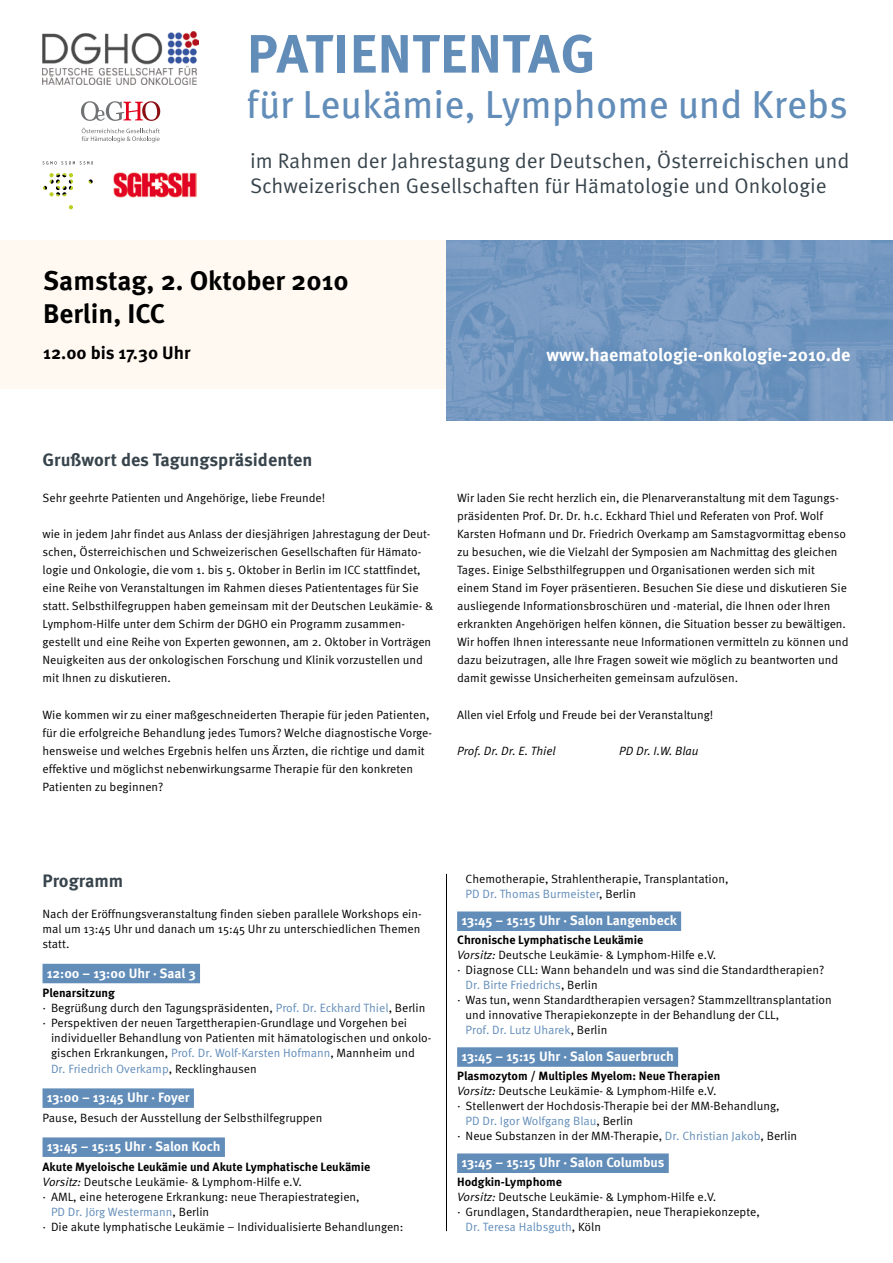
<style>
.page{position:relative;width:893px;height:1263px;background:#fff}
.page>*{position:absolute;margin:0;border:0;box-sizing:border-box;transform-origin:0 0}
.t1{font:700 54px "Meta Pro";color:#628db9}
.t2{font:39px "Meta Pro";color:#628db9}
.t3{font:700 27px/32.4px "Meta Pro";color:#000}
.t4{font:21px/25.2px "Meta Pro";color:#38444c}
.t5{font:700 18px "Meta Pro";color:#38444c}
.t6{font:700 18px "Meta Pro";color:#fff}
.t7{font:700 18px "Meta Pro";color:#000}
.t8{font:700 13.5px "Meta Pro";color:#fff}
.t9{font:12px/18px "Meta Pro";color:#000}
.t10{font:700 12px "Meta Pro";color:#000}
.t11{font:12px "Meta Pro";color:#628db9}
.t12{font:italic 12px "Meta Pro";color:#000}
.s1{font-weight:700}
.s2{color:#628db9}
.s3{font-style:italic}
.s4{color:#000}
</style>
<div class="page">
<div style="left:0;top:240px;width:893px;height:149px;background:#fff9f2"></div>
<div style="left:43px;top:964px;width:157px;height:19px;background:#628db9"></div>
<div style="left:43px;top:1088px;width:151px;height:20px;background:#628db9"></div>
<div style="left:43px;top:1137px;width:182px;height:20px;background:#628db9"></div>
<div style="left:457px;top:911px;width:224px;height:20px;background:#628db9"></div>
<div style="left:457px;top:1047px;width:221px;height:20px;background:#628db9"></div>
<div style="left:457px;top:1153px;width:212px;height:20px;background:#628db9"></div>
<img style="left:446px;top:240px;width:447px;height:181px">
<hr style="left:446px;top:874px;width:1px;height:357px;background:#000">
<img style="left:43px;top:32px;width:156px;height:52px">
<svg style="left:81px;top:101px;width:79px;height:20px"></svg>
<svg style="left:82px;top:128px;width:78px;height:14px"></svg>
<svg style="left:89px;top:179px;width:4px;height:5px"></svg>
<svg style="left:43px;top:173px;width:30px;height:23px"></svg>
<svg style="left:69px;top:205px;width:4px;height:4px"></svg>
<svg style="left:43px;top:161px;width:50px;height:3px"></svg>
<img style="left:113px;top:172px;width:83px;height:25px">
<h1 class="t1" style="left:247px;top:20px;width:252px">Pati ententag</h1>
<h2 class="t2" style="left:247px;top:80px;width:603px">für Leukämie, Lymphome und Krebs</h2>
<h3 class="t4" style="left:250px;top:148px;width:601px">im Rahmen der Jahrestagung der Deutschen, Österreichischen und<br>Schweizerischen Gesellschaften für Hämatologie und Onkologie</h3>
<h3 class="t3" style="left:43px;top:265px;width:307px">Samstag, 2. Oktober 2010<br>Berlin, ICC</h3>
<h3 class="t7" style="left:43px;top:341px;width:149px">12.00 bis 17.30 Uhr</h3>
<h3 class="t6" style="left:546px;top:344px;width:306px">www.haematologie-onkologie-2010.de</h3>
<h3 class="t5" style="left:43px;top:449px;width:271px">Grußwort des Tagungspräsidenten</h3>
<p class="t9" style="left:43px;top:489px;width:284px">Sehr geehrte Patienten und Angehörige, liebe Freunde!</p>
<p class="t9" style="left:43px;top:525px;width:392px">wie in jedem Jahr findet aus Anlass der diesjährigen Jahrestagung der Deut&shy;schen, Österreichischen und Schweizerischen Gesellschaften für Hämato&shy;logie und Onkologie, die vom 1. bis 5. Oktober in Berlin im ICC stattfindet, eine Reihe von Veranstaltungen im Rahmen dieses Patiententages für Sie statt. Selbsthilfegruppen haben gemeinsam mit der Deutschen Leukämie- &amp; Lymphom-Hilfe unter dem Schirm der DGHO ein Programm zusammen&shy;gestellt und eine Reihe von Experten gewonnen, am 2. Oktober in Vorträgen Neuigkeiten aus der onkologischen Forschung und Klinik vorzustellen und mit Ihnen zu diskutieren.</p>
<p class="t9" style="left:43px;top:705px;width:391px">Wie kommen wir zu einer maßgeschneiderten Therapie für jeden Patienten, für die erfolgreiche Behandlung jedes Tumors? Welche diagnostische Vorge&shy;hensweise und welches Ergebnis helfen uns Ärzten, die richtige und damit effektive und möglichst nebenwirkungsarme Therapie für den konkreten Patienten zu beginnen?</p>
<p class="t9" style="left:457px;top:489px;width:393px">Wir laden Sie recht herzlich ein, die Plenarveranstaltung mit dem Tagungs&shy;präsidenten Prof. Dr. Dr. h.c. Eckhard Thiel und Referaten von Prof. Wolf Karsten Hofmann und Dr. Friedrich Overkamp am Samstagvormittag ebenso zu besuchen, wie die Vielzahl der Symposien am Nachmittag des gleichen Tages. Einige Selbsthilfegruppen und Organisationen werden sich mit einem Stand im Foyer präsentieren. Besuchen Sie diese und diskutieren Sie ausliegende Informationsbroschüren und -material, die Ihnen oder Ihren erkrankten Angehörigen helfen können, die Situation besser zu bewältigen.<br>Wir hoffen Ihnen interessante neue Informationen vermitteln zu können und dazu beizutragen, alle Ihre Fragen soweit wie möglich zu beantworten und damit gewisse Unsicherheiten gemeinsam aufzulösen.</p>
<p class="t9" style="left:457px;top:705px;width:258px">Allen viel Erfolg und Freude bei der Veranstaltung!</p>
<p class="t12" style="left:457px;top:743px;width:100px">Prof. Dr. Dr. E. Thiel</p>
<p class="t12" style="left:619px;top:743px;width:81px">PD Dr. I.W. Blau</p>
<h3 class="t5" style="left:43px;top:870px;width:82px">Programm</h3>
<p class="t9" style="left:43px;top:906px;width:381px;line-height:15.1px">Nach der Eröffnungsveranstaltung finden sieben parallele Workshops ein&shy;mal um 13:45 Uhr und danach um 15:45 Uhr zu unterschiedlichen Themen statt.</p>
<p class="t8" style="left:47px;top:964px;width:151px">12:00 – 13:00 Uhr · Saal 3</p>
<p class="t9" style="left:43px;top:985px;width:384px;line-height:15.1px"><span class="s1">Plenarsitzung<br></span>· Begrüßung durch den Tagungspräsidenten, <span class="s2">Prof. Dr. Eckhard Thiel</span>, Berlin · Perspektiven der neuen Targettherapien-Grundlage und Vorgehen bei</p>
<p class="t9" style="left:51px;top:1031px;width:382px;line-height:15.1px">individueller Behandlung von Patienten mit hämatologischen und onkolo&shy;gischen Erkrankungen, <span class="s2">Prof. Dr. Wolf-Karsten Hofmann</span>, Mannheim und<br><span class="s2">Dr. Friedrich Overkamp</span>, Recklinghausen</p>
<p class="t8" style="left:47px;top:1089px;width:144px">13:00 – 13:45 Uhr · Foyer</p>
<p class="t9" style="left:43px;top:1108px;width:281px">Pause, Besuch der Ausstellung der Selbsthilfegruppen</p>
<p class="t8" style="left:47px;top:1138px;width:175px">13:45 – 15:15 Uhr · Salon Koch</p>
<p class="t10" style="left:43px;top:1159px;width:329px">Akute Myeloische Leukämie und Akute Lymphatische Leukämie</p>
<p class="t9" style="left:43px;top:1173px;width:261px"><span class="s3">Vorsitz:</span> Deutsche Leukämie- &amp; Lymphom-Hilfe e.V.</p>
<p class="t9" style="left:43px;top:1188px;width:319px">· AML, eine heterogene Erkrankung: neue Therapiestrategien,</p>
<p class="t11" style="left:51px;top:1204px;width:160px">PD Dr. Jörg Westermann<span class="s4">, Berlin</span></p>
<p class="t9" style="left:43px;top:1218px;width:363px">· Die akute lymphatische Leukämie – Individualisierte Behandlungen:</p>
<p class="t9" style="left:466px;top:871px;width:264px;line-height:14.9px">Chemotherapie, Strahlentherapie, Transplantation,<br><span class="s2">PD Dr. Thomas Burmeister</span>, Berlin</p>
<p class="t8" style="left:461px;top:912px;width:217px">13:45 – 15:15 Uhr · Salon Langenbeck</p>
<p class="t10" style="left:457px;top:933px;width:188px">Chronische Lymphatische Leukämie</p>
<p class="t9" style="left:457px;top:946px;width:261px"><span class="s3">Vorsitz:</span> Deutsche Leukämie- &amp; Lymphom-Hilfe e.V.</p>
<p class="t9" style="left:457px;top:961px;width:369px">· Diagnose CLL: Wann behandeln und was sind die Standardtherapien?</p>
<p class="t11" style="left:466px;top:977px;width:134px">Dr. Birte Friedrichs<span class="s4">, Berlin</span></p>
<p class="t9" style="left:457px;top:991px;width:376px">· Was tun, wenn Standardtherapien versagen? Stammzelltransplantation</p>
<p class="t9" style="left:466px;top:1006px;width:315px">und innovative Therapiekonzepte in der Behandlung der CLL,</p>
<p class="t11" style="left:466px;top:1022px;width:143px">Prof. Dr. Lutz Uharek<span class="s4">, Berlin</span></p>
<p class="t8" style="left:461px;top:1048px;width:214px">13:45 – 15:15 Uhr · Salon Sauerbruch</p>
<p class="t10" style="left:457px;top:1068px;width:265px">Plasmozytom / Multiples Myelom: Neue Therapien</p>
<p class="t9" style="left:457px;top:1082px;width:261px"><span class="s3">Vorsitz:</span> Deutsche Leukämie- &amp; Lymphom-Hilfe e.V.</p>
<p class="t9" style="left:457px;top:1097px;width:324px">· Stellenwert der Hochdosis-Therapie bei der MM-Behandlung,</p>
<p class="t11" style="left:466px;top:1113px;width:169px">PD Dr. Igor Wolfgang Blau<span class="s4">, Berlin</span></p>
<p class="t9" style="left:457px;top:1127px;width:342px">· Neue Substanzen in der MM-Therapie, <span class="s2">Dr. Christian Jakob</span>, Berlin</p>
<p class="t8" style="left:461px;top:1154px;width:205px">13:45 – 15:15 Uhr · Salon Columbus</p>
<p class="t10" style="left:457px;top:1174px;width:106px">Hodgkin-Lymphome</p>
<p class="t9" style="left:457px;top:1188px;width:261px"><span class="s3">Vorsitz:</span> Deutsche Leukämie- &amp; Lymphom-Hilfe e.V.</p>
<p class="t9" style="left:457px;top:1203px;width:304px">· Grundlagen, Standardtherapien, neue Therapiekonzepte,</p>
<p class="t11" style="left:466px;top:1220px;width:137px">Dr. Teresa Halbsguth<span class="s4">, Köln</span></p>
</div>
